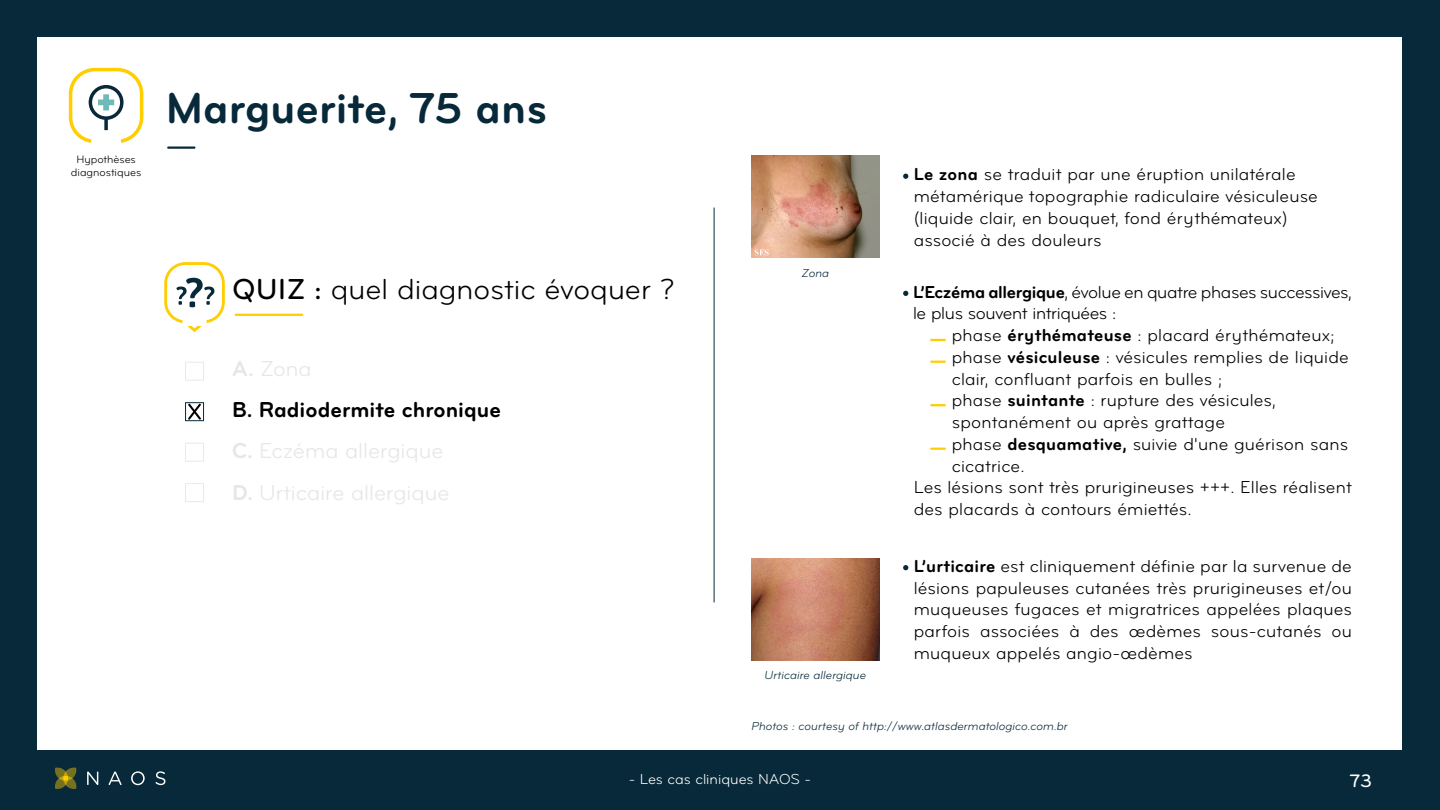
<style>
.page{position:relative;width:1440px;height:810px;background:#072939}
.page>*{position:absolute;margin:0;border:0;box-sizing:border-box;transform-origin:0 0}
.t1{font:45px "Bryant Naos Bold";color:#072939}
.t2{font:30px "Bryant Naos Regular";color:#000}
.t3{font:22.5px/41.2px "Bryant Naos Regular";color:#e6e6e6}
.t4{font:22.5px "Bryant Naos Bold";color:#000}
.t5{font:18.75px "Bryant Naos Medium";color:#fff}
.t6{font:18px/21.8px "Bryant Naos Regular";letter-spacing:.01em;color:#000}
.t7{font:18px/21.8px "Bryant Naos Regular";letter-spacing:-.02em;color:#000}
.t8{font:15px "Bryant Naos Regular";color:#fff}
.t9{font:italic 12px "Bryant Naos Regular";color:#072939}
.t10{font:11.25px/13.5px "Bryant Naos Regular";color:#000;text-align:center}
.s1{font-family:"Bryant Naos Medium"}
.s2{font-family:"Bryant Naos Bold"}
</style>
<div class="page">
<div style="left:38px;top:38px;width:1364px;height:712px;background:#fff"></div>
<svg style="left:156px;top:771px;width:9px;height:14px"></svg>
<svg style="left:87px;top:772px;width:11px;height:13px"></svg>
<svg style="left:109px;top:772px;width:13px;height:13px"></svg>
<svg style="left:131px;top:771px;width:14px;height:14px"></svg>
<svg style="left:55px;top:768px;width:21px;height:21px"></svg>
<hr style="left:714px;top:208px;width:1px;height:394px;background:#072939">
<svg style="left:903px;top:174px;width:5px;height:5px"></svg>
<svg style="left:903px;top:565px;width:5px;height:5px"></svg>
<svg style="left:903px;top:291px;width:5px;height:5px"></svg>
<svg style="left:931px;top:339px;width:14px;height:2px"></svg>
<svg style="left:931px;top:361px;width:14px;height:2px"></svg>
<svg style="left:931px;top:404px;width:14px;height:2px"></svg>
<svg style="left:931px;top:448px;width:14px;height:2px"></svg>
<svg style="left:164px;top:262px;width:61px;height:70px"></svg>
<hr style="left:236px;top:314px;width:66px;height:2px;background:#ffcd00">
<div style="left:185px;top:362px;width:19px;height:19px;border:1px solid #e6eaeb"></div>
<div style="left:185px;top:402px;width:19px;height:19px;border:1px solid #072939"></div>
<div style="left:185px;top:443px;width:19px;height:19px;border:1px solid #e6eaeb"></div>
<div style="left:185px;top:483px;width:19px;height:19px;border:1px solid #e6eaeb"></div>
<svg style="left:69px;top:68px;width:74px;height:75px"></svg>
<hr style="left:168px;top:146px;width:26px;height:3px;background:#072939">
<svg style="left:188px;top:404px;width:13px;height:16px"></svg>
<img style="left:752px;top:155px;width:127px;height:103px">
<img style="left:752px;top:558px;width:127px;height:103px">
<p class="t10" style="left:71px;top:152px;width:72px">Hypothèses diagnostiques</p>
<h1 class="t1" style="left:166px;top:80px;width:383px">Marguerite, 75 ans</h1>
<h2 class="t2" style="left:232px;top:272px;width:444px"><span class="s1">QUIZ :</span> quel diagnostic évoquer ?</h2>
<p class="t3" style="left:232px;top:348px;width:81px"><span class="s2">A.</span> Zona</p>
<p class="t4" style="left:232px;top:396px;width:270px">B. Radiodermite chronique</p>
<p class="t3" style="left:232px;top:430px;width:219px"><span class="s2">C.</span> Eczéma allergique<br><span class="s2">D.</span> Urticaire allergique</p>
<p class="t9" style="left:801px;top:266px;width:29px">Zona</p>
<p class="t6" style="left:914px;top:164px;width:406px"><span class="s2">Le zona</span> se traduit par une éruption unilatérale métamérique topographie radiculaire vésiculeuse (liquide clair, en bouquet, fond érythémateux) associé à des douleurs</p>
<p class="t7" style="left:913px;top:281px;width:440px"><span class="s2">L’Eczéma allergique</span>, évolue en quatre phases successives, le plus souvent intriquées :</p>
<p class="t6" style="left:952px;top:324px;width:384px">phase <span class="s2">érythémateuse</span> : placard érythémateux;</p>
<p class="t6" style="left:952px;top:346px;width:399px">phase <span class="s2">vésiculeuse</span> : vésicules remplies de liquide</p>
<p class="t6" style="left:952px;top:368px;width:272px">clair, confluant parfois en bulles ;</p>
<p class="t6" style="left:952px;top:390px;width:326px">phase <span class="s2">suintante</span> : rupture des vésicules,</p>
<p class="t6" style="left:952px;top:411px;width:275px">spontanément ou après grattage</p>
<p class="t6" style="left:952px;top:433px;width:398px">phase <span class="s2">desquamative,</span> suivie d'une guérison sans</p>
<p class="t6" style="left:952px;top:455px;width:74px">cicatrice.</p>
<p class="t6" style="left:914px;top:477px;width:440px">Les lésions sont très prurigineuses +++. Elles réalisent</p>
<p class="t6" style="left:914px;top:498px;width:279px">des placards à contours émiettés.</p>
<p class="t6" style="left:914px;top:555px;width:440px;text-align:justify"><span class="s2">L’urticaire</span> est cliniquement définie par la survenue de lésions papuleuses cutanées très prurigineuses et/ou muqueuses fugaces et migratrices appelées plaques parfois associées à des œdèmes sous-cutanés ou muqueux appelés angio-œdèmes</p>
<p class="t9" style="left:764px;top:668px;width:103px">Urticaire allergique</p>
<p class="t9" style="left:752px;top:719px;width:318px">Photos : courtesy of http://www.atlasdermatologico.com.br</p>
<p class="t8" style="left:629px;top:770px;width:184px">- Les cas cliniques NAOS -</p>
<p class="t5" style="left:1350px;top:769px;width:24px">73</p>
</div>
